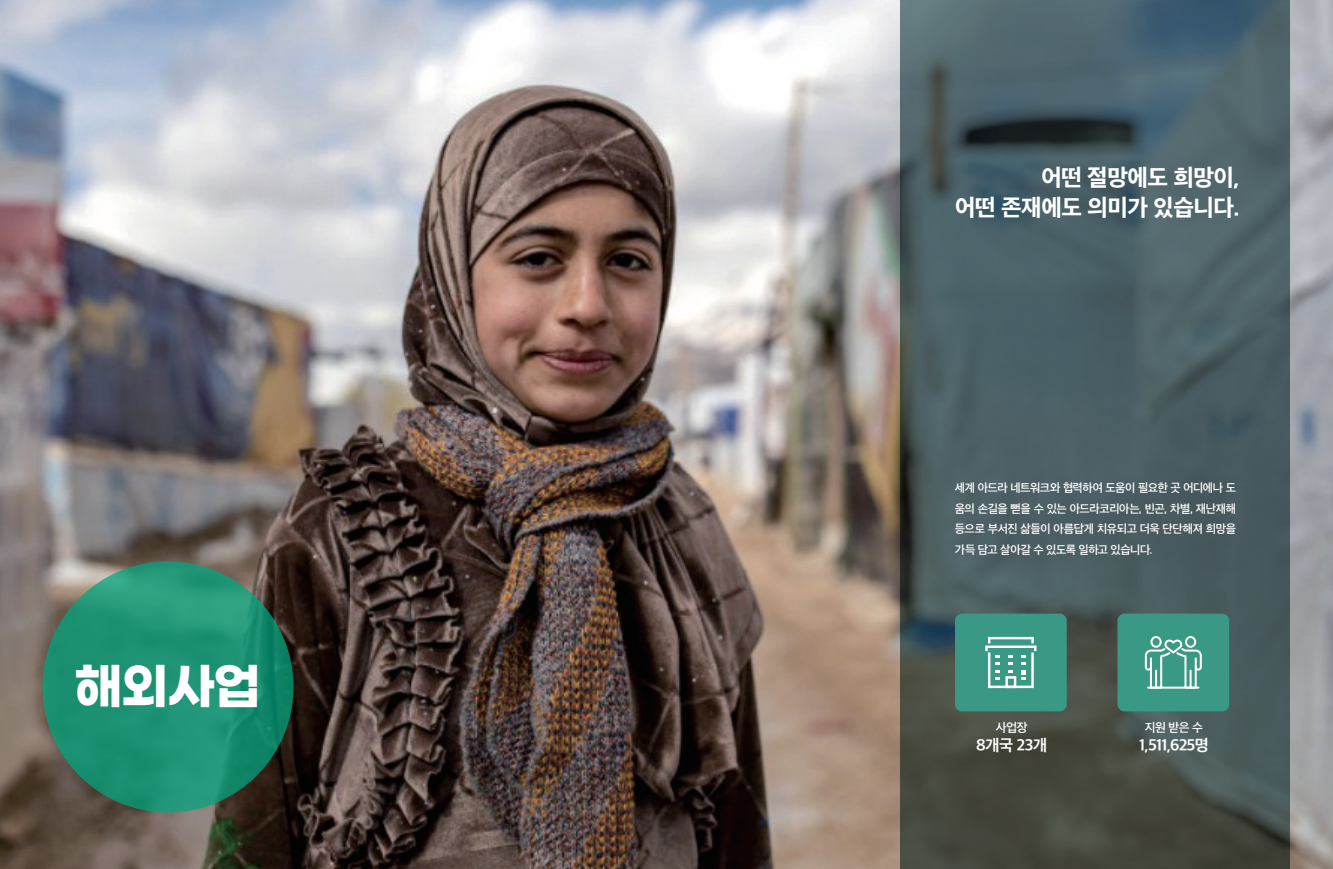
<style>
.page{position:relative;width:1333px;height:869px;background:#fff}
.page>*{position:absolute;margin:0;border:0;box-sizing:border-box;transform-origin:0 0}
.t1{font:700 49.5px "Gmarket Sans";color:#fff}
.t2{font:800 23.75px "Apple SD Gothic Neo";letter-spacing:-.02em;color:#fff}
.본문{font:700 16.25px "Apple SD Gothic Neo";letter-spacing:-.035em;color:#fff}
.본문-2{font:600 12.5px "Apple SD Gothic Neo";letter-spacing:-.035em;color:#fff}
.본문-3{font:600 11.88px/20.6px "Apple SD Gothic Neo";letter-spacing:-.03em;color:#fff;text-align:justify}
</style>
<div class="page">
<img style="left:0;top:0;width:1332px;height:868px">
<svg style="left:43px;top:561px;width:250px;height:251px;background:#1d9273"></svg>
<svg style="left:900px;top:0;width:390px;height:868px;background:#495a5c"></svg>
<div style="left:955px;top:613px;width:111px;height:98px;background:#399985;border-radius:7px"></div>
<svg style="left:985px;top:636px;width:51px;height:51px"></svg>
<div style="left:1117px;top:613px;width:112px;height:98px;background:#399985;border-radius:7px"></div>
<svg style="left:1144px;top:636px;width:57px;height:52px"></svg>
<hr style="left:1147px;top:686px;width:52px;height:2px;background:#fff">
<p class="t1" style="left:75px;top:658px;width:188px">해외사업</p>
<p class="t2" style="left:1041px;top:160px;width:200px">어떤 절망에도 희망이,</p>
<p class="t2" style="left:955px;top:190px;width:286px">어떤 존재에도 의미가 있습니다.</p>
<p class="본문-3" style="left:954px;top:476px;width:283px">세계 아드라 네트워크와 협력하여 도움이 필요한 곳 어디에나 도 움의 손길을 뻗을 수 있는 아드라코리아는, 빈곤, 차별, 재난재해 등으로 부서진 삶들이 아름답게 치유되고 더욱 단단해져 희망을 가득 담고 살아갈 수 있도록 일하고 있습니다.</p>
<p class="본문-2" style="left:995px;top:718px;width:33px">사업장</p>
<p class="본문" style="left:976px;top:733px;width:73px">8개국 23개</p>
<p class="본문-2" style="left:1144px;top:718px;width:60px">지원 받은 수</p>
<p class="본문" style="left:1138px;top:733px;width:71px">1,511,625명</p>
</div>
